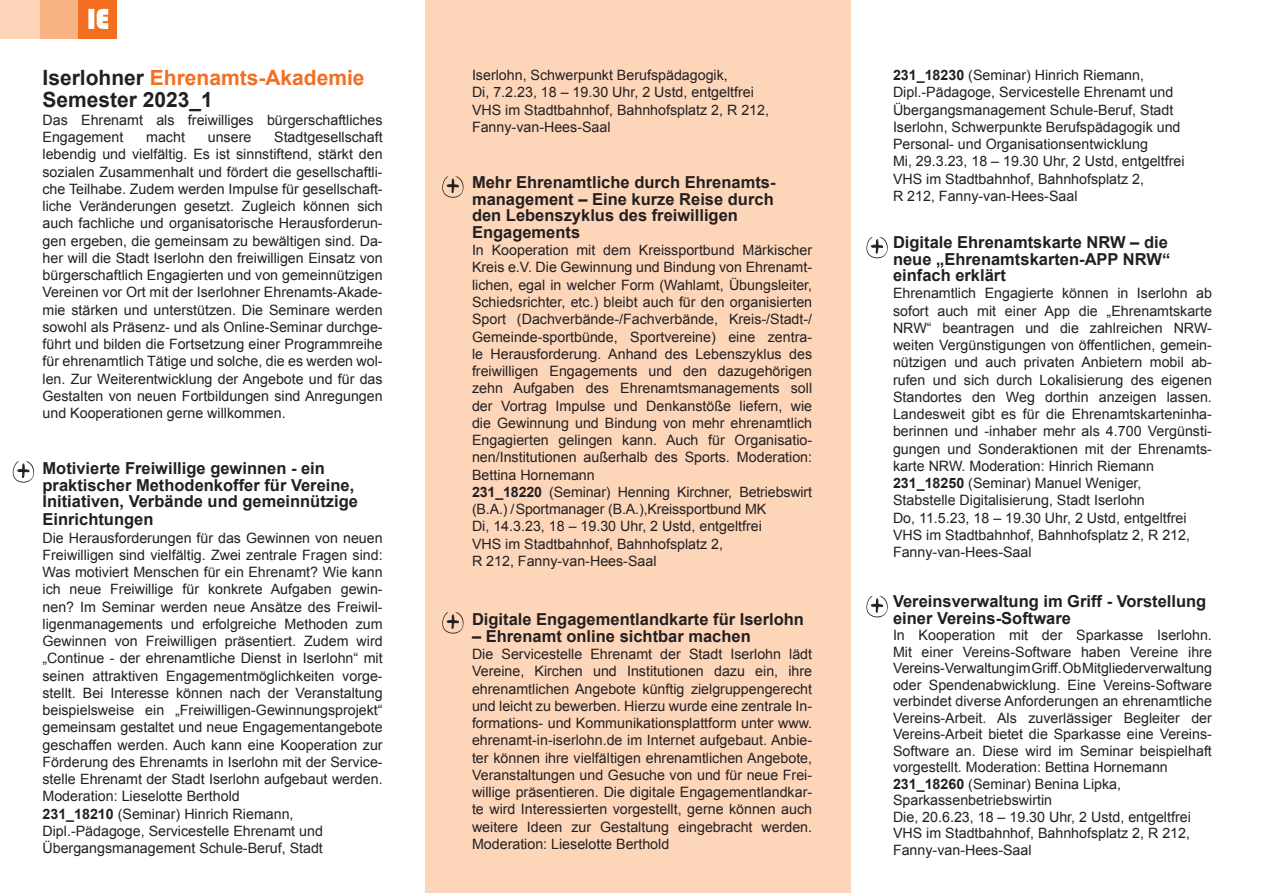
<style>
.page{position:relative;width:1263px;height:893px;background:#fff}
.page>*{position:absolute;margin:0;border:0;box-sizing:border-box;transform-origin:0 0}
.t1{font:700 21px/22.5px "Arial";color:#231f20}
.t2{font:700 16.5px/16.5px "Arial";color:#231f20}
.t3{font:14.25px/17.2px "Arial";color:#231f20}
.s1{color:#f36e21}
.s2{font-weight:700}
</style>
<div class="page">
<div style="left:425px;top:0;width:425px;height:893px;background:#fdd6ba"></div>
<div style="left:78px;top:0;width:39px;height:39px;background:#f36e21"></div>
<div style="left:38px;top:0;width:40px;height:39px;background:#f9b281"></div>
<div style="left:0;top:0;width:39px;height:39px;background:#fdd6ba"></div>
<svg style="left:88px;top:9px;width:20px;height:20px"></svg>
<svg style="left:12px;top:461px;width:22px;height:22px"></svg>
<svg style="left:442px;top:176px;width:22px;height:22px"></svg>
<svg style="left:442px;top:612px;width:22px;height:22px"></svg>
<svg style="left:866px;top:596px;width:22px;height:22px"></svg>
<svg style="left:866px;top:237px;width:22px;height:22px"></svg>
<p class="t1" style="left:43px;top:67px;width:324px">Iserlohner <span class="s1">Ehrenamts-Akademie<br></span>Semester 2023_1</p>
<p class="t3" style="left:43px;top:111px;width:342px">Das Ehrenamt als freiwilliges bürgerschaftliches<br>Engagement</p>
<p class="t3" style="left:43px;top:129px;width:342px;text-align:justify;text-indent:232px">Stadtgesellschaft lebendig und vielfältig. Es ist sinnstiftend, stärkt den sozialen Zusammenhalt und fördert die gesellschaftli&shy;che Teilhabe. Zudem werden Impulse für gesellschaft&shy;liche Veränderungen gesetzt. Zugleich können sich auch fachliche und organisatorische Herausforderun&shy;gen ergeben, die gemeinsam zu bewältigen sind. Da&shy;her will die Stadt Iserlohn den freiwilligen Einsatz von bürgerschaftlich Engagierten und von gemeinnützigen Vereinen vor Ort mit der Iserlohner Ehrenamts-Akade&shy;mie stärken und unterstützen. Die Seminare werden sowohl als Präsenz- und als Online-Seminar durchge&shy;führt und bilden die Fortsetzung einer Programmreihe für ehrenamtlich Tätige und solche, die es werden wol&shy;len. Zur Weiterentwicklung der Angebote und für das Gestalten von neuen Fortbildungen sind Anregungen und Kooperationen gerne willkommen.</p>
<p class="t3" style="left:146px;top:129px;width:40px">macht</p>
<p class="t3" style="left:208px;top:129px;width:45px">unsere</p>
<p class="t2" style="left:43px;top:461px;width:317px">Motivierte Freiwillige gewinnen - ein praktischer Methodenkoffer für Vereine,<br>Initiativen, Verbände und gemeinnützige</p>
<p class="t2" style="left:43px;top:512px;width:112px">Einrichtungen</p>
<p class="t3" style="left:43px;top:529px;width:342px;text-align:justify">Die Herausforderungen für das Gewinnen von neuen Freiwilligen sind vielfältig. Zwei zentrale Fragen sind:<br>Was motiviert Menschen für ein Ehrenamt? Wie kann ich neue Freiwillige für konkrete Aufgaben gewin&shy;nen? Im Seminar werden neue Ansätze des Freiwil&shy;ligenmanagements und erfolgreiche Methoden zum Gewinnen von Freiwilligen präsentiert. Zudem wird „Continue - der ehrenamtliche Dienst in Iserlohn“ mit seinen attraktiven Engagementmöglichkeiten vorge&shy;stellt. Bei Interesse können nach der Veranstaltung beispielsweise ein „Freiwilligen-Gewinnungsprojekt“ gemeinsam gestaltet und neue Engagementangebote geschaffen werden. Auch kann eine Kooperation zur Förderung des Ehrenamts in Iserlohn mit der Service&shy;stelle Ehrenamt der Stadt Iserlohn aufgebaut werden.<br>Moderation: Lieselotte Berthold</p>
<p class="t3" style="left:43px;top:805px;width:282px"><span class="s2">231_18210</span> (Seminar) Hinrich Riemann,<br>Dipl.-Pädagoge, Servicestelle Ehrenamt und<br>Übergangsmanagement Schule-Beruf, Stadt</p>
<p class="t3" style="left:472px;top:67px;width:299px">Iserlohn, Schwerpunkt Berufspädagogik,<br>Di, 7.2.23, 18 – 19.30 Uhr, 2 Ustd, entgeltfrei VHS im Stadtbahnhof, Bahnhofsplatz 2, R 212, Fanny-van-Hees-Saal</p>
<p class="t3" style="left:893px;top:67px;width:289px"><span class="s2">231_18230</span> (Seminar) Hinrich Riemann, Dipl.-Pädagoge, Servicestelle Ehrenamt und Übergangsmanagement Schule-Beruf, Stadt Iserlohn, Schwerpunkte Berufspädagogik und Personal- und Organisationsentwicklung</p>
<p class="t3" style="left:893px;top:153px;width:293px">Mi, 29.3.23, 18 – 19.30 Uhr, 2 Ustd, entgeltfrei</p>
<p class="t3" style="left:893px;top:170px;width:253px">VHS im Stadtbahnhof, Bahnhofsplatz 2,<br>R 212, Fanny-van-Hees-Saal</p>
<p class="t2" style="left:472px;top:175px;width:305px">Mehr Ehrenamtliche durch Ehrenamts&shy;management – Eine kurze Reise durch den Lebenszyklus des freiwilligen<br>Engagements</p>
<p class="t3" style="left:472px;top:242px;width:342px;text-align:justify">In Kooperation mit dem Kreissportbund Märkischer Kreis e.V. Die Gewinnung und Bindung von Ehrenamt&shy;lichen, egal in welcher Form (Wahlamt, Übungsleiter, Schiedsrichter, etc.) bleibt auch für den organisierten Sport (Dachverbände-/Fachverbände, Kreis-/Stadt-/ Gemeinde-sportbünde, Sportvereine) eine zentra&shy;le Herausforderung. Anhand des Lebenszyklus des freiwilligen Engagements und den dazugehörigen zehn Aufgaben des Ehrenamtsmanagements soll der Vortrag Impulse und Denkanstöße liefern, wie die Gewinnung und Bindung von mehr ehrenamtlich Engagierten gelingen kann. Auch für Organisatio&shy;nen/Institutionen außerhalb des Sports. Moderation:<br>Bettina Hornemann</p>
<p class="t3" style="left:472px;top:483px;width:342px"><span class="s2">231_18220</span> (Seminar) Henning Kirchner, Betriebswirt (B.A.) /Sportmanager (B.A.),Kreissportbund MK</p>
<p class="t3" style="left:472px;top:518px;width:291px">Di, 14.3.23, 18 – 19.30 Uhr, 2 Ustd, entgeltfrei</p>
<p class="t3" style="left:472px;top:535px;width:253px">VHS im Stadtbahnhof, Bahnhofsplatz 2,</p>
<p class="t3" style="left:472px;top:552px;width:186px">R 212, Fanny-van-Hees-Saal</p>
<p class="t2" style="left:893px;top:235px;width:279px">Digitale Ehrenamtskarte NRW – die neue „Ehrenamtskarten-APP NRW“ einfach erklärt</p>
<p class="t3" style="left:893px;top:285px;width:320px;text-align:justify">Ehrenamtlich Engagierte können in Iserlohn ab sofort auch mit einer App die „Ehrenamtskarte NRW“ beantragen und die zahlreichen NRW&shy;weiten Vergünstigungen von öffentlichen, gemein&shy;nützigen und auch privaten Anbietern mobil ab&shy;rufen und sich durch Lokalisierung des eigenen Standortes den Weg dorthin anzeigen lassen.<br>Landesweit gibt es für die Ehrenamtskarteninha&shy;berinnen und -inhaber mehr als 4.700 Vergünsti&shy;gungen und Sonderaktionen mit der Ehrenamts&shy;karte NRW. Moderation: Hinrich Riemann</p>
<p class="t3" style="left:893px;top:475px;width:253px"><span class="s2">231_18250</span> (Seminar) Manuel Weniger,<br>Stabstelle Digitalisierung, Stadt Iserlohn</p>
<p class="t3" style="left:893px;top:509px;width:295px">Do, 11.5.23, 18 – 19.30 Uhr, 2 Ustd, entgeltfrei</p>
<p class="t3" style="left:893px;top:526px;width:299px">VHS im Stadtbahnhof, Bahnhofsplatz 2, R 212,<br>Fanny-van-Hees-Saal</p>
<p class="t2" style="left:472px;top:612px;width:333px">Digitale Engagementlandkarte für Iserlohn</p>
<p class="t2" style="left:472px;top:628px;width:280px">– Ehrenamt online sichtbar machen</p>
<p class="t3" style="left:472px;top:646px;width:342px;text-align:justify">Die Servicestelle Ehrenamt der Stadt Iserlohn lädt Vereine, Kirchen und Institutionen dazu ein, ihre ehrenamtlichen Angebote künftig zielgruppengerecht und leicht zu bewerben. Hierzu wurde eine zentrale In&shy;formations- und Kommunikationsplattform unter www. ehrenamt-in-iserlohn.de im Internet aufgebaut. Anbie&shy;ter können ihre vielfältigen ehrenamtlichen Angebote, Veranstaltungen und Gesuche von und für neue Frei&shy;willige präsentieren. Die digitale Engagementlandkar&shy;te wird Interessierten vorgestellt, gerne können auch weitere Ideen zur Gestaltung eingebracht werden.<br>Moderation: Lieselotte Berthold</p>
<p class="t2" style="left:893px;top:594px;width:315px">Vereinsverwaltung im Griff - Vorstellung einer Vereins-Software</p>
<p class="t3" style="left:893px;top:627px;width:320px;line-height:16.5px;text-align:justify">In Kooperation mit der Sparkasse Iserlohn.<br>Mit einer Vereins-Software haben Vereine ihre Vereins-Verwaltung im Griff. Ob Mitgliederverwaltung oder Spendenabwicklung. Eine Vereins-Software verbindet diverse Anforderungen an ehrenamtliche Vereins-Arbeit. Als zuverlässiger Begleiter der Vereins-Arbeit bietet die Sparkasse eine Vereins-Software an. Diese wird im Seminar beispielhaft vorgestellt. Moderation: Bettina Hornemann</p>
<p class="t3" style="left:893px;top:775px;width:230px;line-height:16.5px"><span class="s2">231_18260</span> (Seminar) Benina Lipka,<br>Sparkassenbetriebswirtin</p>
<p class="t3" style="left:893px;top:808px;width:299px">Die, 20.6.23, 18 – 19.30 Uhr, 2 Ustd, entgeltfrei</p>
<p class="t3" style="left:893px;top:825px;width:299px;line-height:16.5px">VHS im Stadtbahnhof, Bahnhofsplatz 2, R 212,<br>Fanny-van-Hees-Saal</p>
</div>
